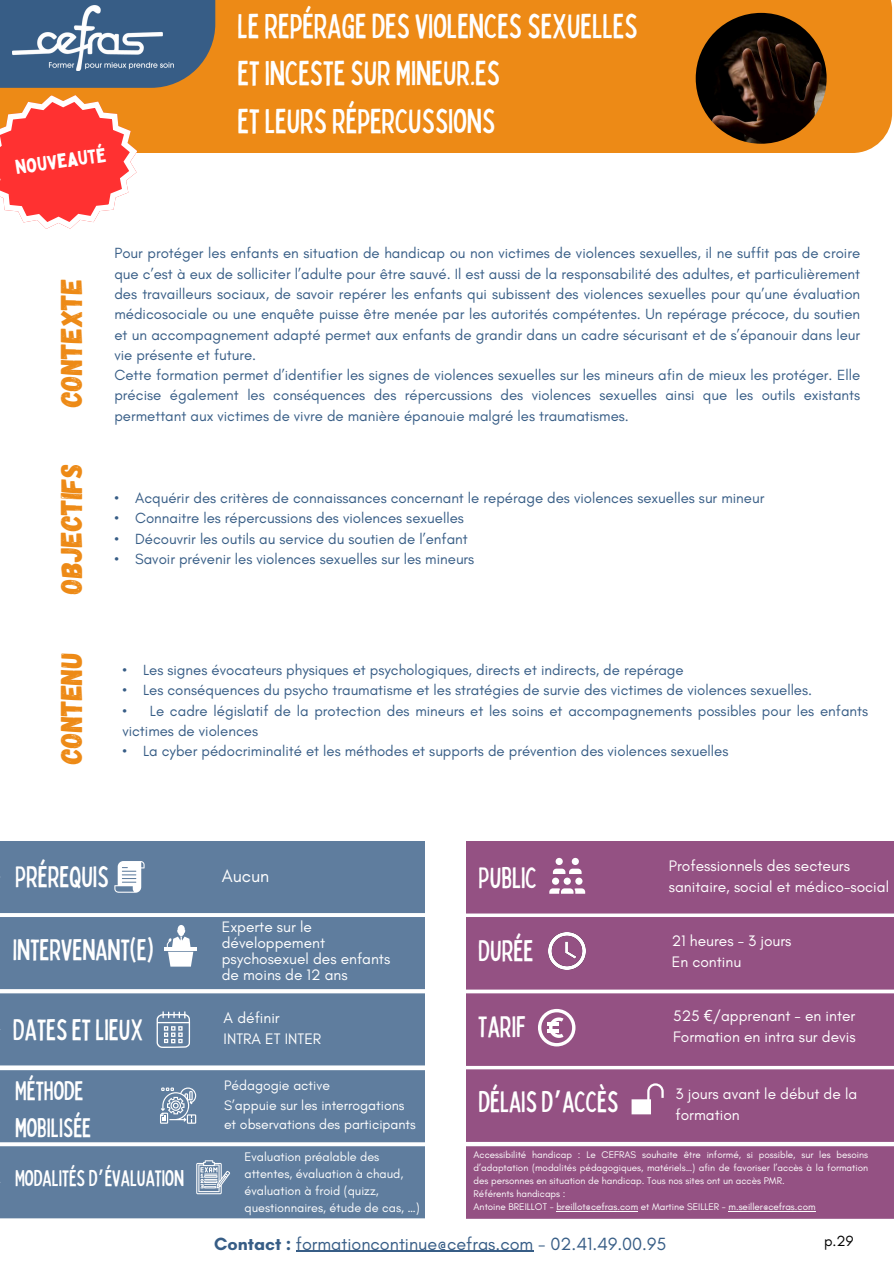
<style>
.page{position:relative;width:894px;height:1264px;background:#fff}
.page>*{position:absolute;margin:0;border:0;box-sizing:border-box;transform-origin:0 0}
.t1{font:condensed 34.5px/47.2px "Bobby Jones";color:#fff}
.t2{font:30px "Gagalin";letter-spacing:-.01em;color:#ed8a16}
.t3{font:condensed 29.7px "Bobby Jones";color:#fff}
.t4{font:condensed 26.7px/37.2px "Bobby Jones";color:#fff}
.t5{font:condensed 22.65px "Bobby Jones";color:#fff}
.t6{font:19.5px "Bobby Jones";color:#fff}
.t7{font:18px "Glacial Indifference";color:#375d86}
.t8{font:17.85px "Glacial Indifference";color:#fff}
.t9{font:15.45px/21.1px "Glacial Indifference";color:#fff}
.t10{font:15px/20.2px "Glacial Indifference";color:#375d86}
.t11{font:15px "Glacial Indifference";color:#000}
.t12{font:13.95px/19.2px "Glacial Indifference";color:#fff}
.t13{font:12.6px/17px "Glacial Indifference";color:#fff}
.t14{font:9.9px/13px "Glacial Indifference";color:#fff;text-align:justify}
.s1{font-family:"Noto Sans"}
.s2{font-family:"Noto Sans Gurmukhi";font-stretch:normal}
.s3{font-weight:700}
</style>
<div class="page">
<div style="left:0;top:0;width:891px;height:153px;background:#ed8a16"></div>
<div style="left:0;top:0;width:215px;height:88px;background:#375d86"></div>
<img style="left:12px;top:5px;width:161px;height:66px">
<svg style="left:0;top:841px;width:893px;height:377px;background:#816f96"></svg>
<div style="left:631px;top:1099px;width:19px;height:15px;background:#fff"></div>
<div style="left:424px;top:838px;width:41px;height:425px;background:#fff"></div>
<svg style="left:0;top:95px;width:137px;height:134px"></svg>
<hr style="left:296px;top:1250px;width:237px;height:1px;background:#375d86">
<hr style="left:556px;top:1211px;width:82px;height:1px;background:#fff">
<hr style="left:728px;top:1211px;width:87px;height:1px;background:#fff">
<img style="left:695px;top:13px;width:131px;height:131px;border-radius:50%">
<p class="t6" style="left:14px;top:155px;width:93px;rotate:-8deg">nouveauté</p>
<h5 class="t1" style="left:237px;top:1px;width:401px">LEREPÉRAGEDESVIOLENCESSEXUELLES<br>ETINCESTESUR MINEUR.ES<br>ETLEURSRÉPERCUSSIONS</h5>
<h1 class="t2" style="left:52px;top:407px;width:130px;rotate:-90deg">Contexte</h1>
<h2 class="t2" style="left:52px;top:593px;width:131px;rotate:-90deg">Objectifs</h2>
<p class="t2" style="left:52px;top:764px;width:113px;rotate:-90deg">Contenu</p>
<h6 class="t10" style="left:114px;top:243px;width:747px">Pour protéger les enfants en situation de handicap ou non victimes de violences sexuelles, il ne suffit pas de croire que c’est à eux de solliciter l’adulte pour être sauvé. Il est aussi de la responsabilité des adultes, et particulièrement des travailleurs sociaux, de savoir repérer les enfants qui subissent des violences sexuelles pour qu’une évaluation médicosociale ou une enquête puisse être menée par les autorités compétentes. Un repérage précoce, du soutien et un accompagnement adapté permet aux enfants de grandir dans un cadre sécurisant et de s’épanouir dans leur vie présente et future.<br>Cette formation permet d’identifier les signes de violences sexuelles sur les mineurs afin de mieux les protéger. Elle précise également les conséquences des répercussions des violences sexuelles ainsi que les outils existants permettant aux victimes de vivre de manière épanouie malgré les traumatismes.</h6>
<h2 class="t10" style="left:114px;top:488px;width:651px">• Acquérir des critères de connaissances concernant le repérage des violences sexuelles sur mineur</h2>
<h2 class="t10" style="left:114px;top:508px;width:351px">• Connaitre les répercussions des violences sexuelles</h2>
<h2 class="t10" style="left:114px;top:528px;width:355px">• Découvrir les outils au service du soutien de l’enfant •</h2>
<p class="t10" style="left:135px;top:548px;width:340px">Savoir prévenir les violences sexuelles sur les mineurs</p>
<h6 class="t10" style="left:122px;top:660px;width:562px">• Les signes évocateurs physiques et psychologiques, directs et indirects, de repérage</h6>
<h6 class="t10" style="left:122px;top:680px;width:691px">• Les conséquences du psycho traumatisme et les stratégies de survie des victimes de violences sexuelles.</h6>
<h6 class="t10" style="left:122px;top:700px;width:747px">• Le cadre législatif de la protection des mineurs et les soins et accompagnements possibles pour les enfants victimes de violences</h6>
<h6 class="t10" style="left:122px;top:741px;width:607px">• La cyber pédocriminalité et les méthodes et supports de prévention des violences sexuelles</h6>
<p class="t3" style="left:15px;top:857px;width:95px">PRÉREQUIS</p>
<p class="t8" style="left:222px;top:865px;width:49px">Aucun</p>
<h6 class="t3" style="left:478px;top:858px;width:60px">PUBLIC</h6>
<h5 class="t9" style="left:668px;top:854px;width:222px">Professionnels des secteurs sanitaire, social et médico-social</h5>
<h6 class="t3" style="left:13px;top:930px;width:142px">INTERVENANT(E)</h6>
<h6 class="t9" style="left:222px;top:919px;width:170px;line-height:15.8px">Experte sur le développement psychosexuel des enfants de moins de 12 ans</h6>
<h2 class="t3" style="left:478px;top:931px;width:57px">DURÉE</h2>
<h2 class="t9" style="left:671px;top:930px;width:121px">21 heures - 3 jours<br>En continu</h2>
<h2 class="t3" style="left:13px;top:1010px;width:132px">DATESETLIEUX</h2>
<h6 class="t9" style="left:223px;top:1007px;width:99px">A définir<br>INTRA ET INTER</h6>
<h6 class="t3" style="left:478px;top:1007px;width:49px">TARIF</h6>
<h2 class="t9" style="left:673px;top:1005px;width:184px">525 <span class="s1">€</span>/apprenant - en inter<br>Formation en intra sur devis</h2>
<h6 class="t4" style="left:15px;top:1070px;width:78px">MÉTHODE<br>MOBILISÉE</h6>
<h2 class="t5" style="left:15px;top:1163px;width:170px">MODALITÉSD<span class="s2">’</span>ÉVALUATION</h2>
<p class="t12" style="left:224px;top:1075px;width:193px">Pédagogie active<br>S’appuie sur les interrogations et observations des participants</p>
<h6 class="t13" style="left:244px;top:1148px;width:177px">Evaluation préalable des attentes, évaluation à chaud, évaluation à froid (quizz, questionnaires, étude de cas, …)</h6>
<p class="t3" style="left:478px;top:1082px;width:141px">DÉLAISD<span class="s2">’</span>ACCÈS</p>
<h2 class="t9" style="left:675px;top:1083px;width:183px">3 jours avant le début de la formation</h2>
<p class="t14" style="left:473px;top:1147px;width:396px">Accessibilité handicap : Le CEFRAS souhaite être informé, si possible, sur les besoins d’adaptation (modalités pédagogiques, matériels…) afin de favoriser l’accès à la formation des personnes en situation de handicap. Tous nos sites ont un accès PMR.</p>
<h2 class="t14" style="left:473px;top:1187px;width:93px">Référents handicaps :</h2>
<p class="t14" style="left:473px;top:1200px;width:343px">Antoine BREILLOT - breillot@cefras.com et Martine SEILLER - m.seiller@cefras.com</p>
<h6 class="t11" style="left:823px;top:1231px;width:31px">p.29</h6>
<h2 class="t7" style="left:214px;top:1232px;width:453px"><span class="s3">Contact :</span> formationcontinue@cefras.com - 02.41.49.00.95</h2>
</div>
